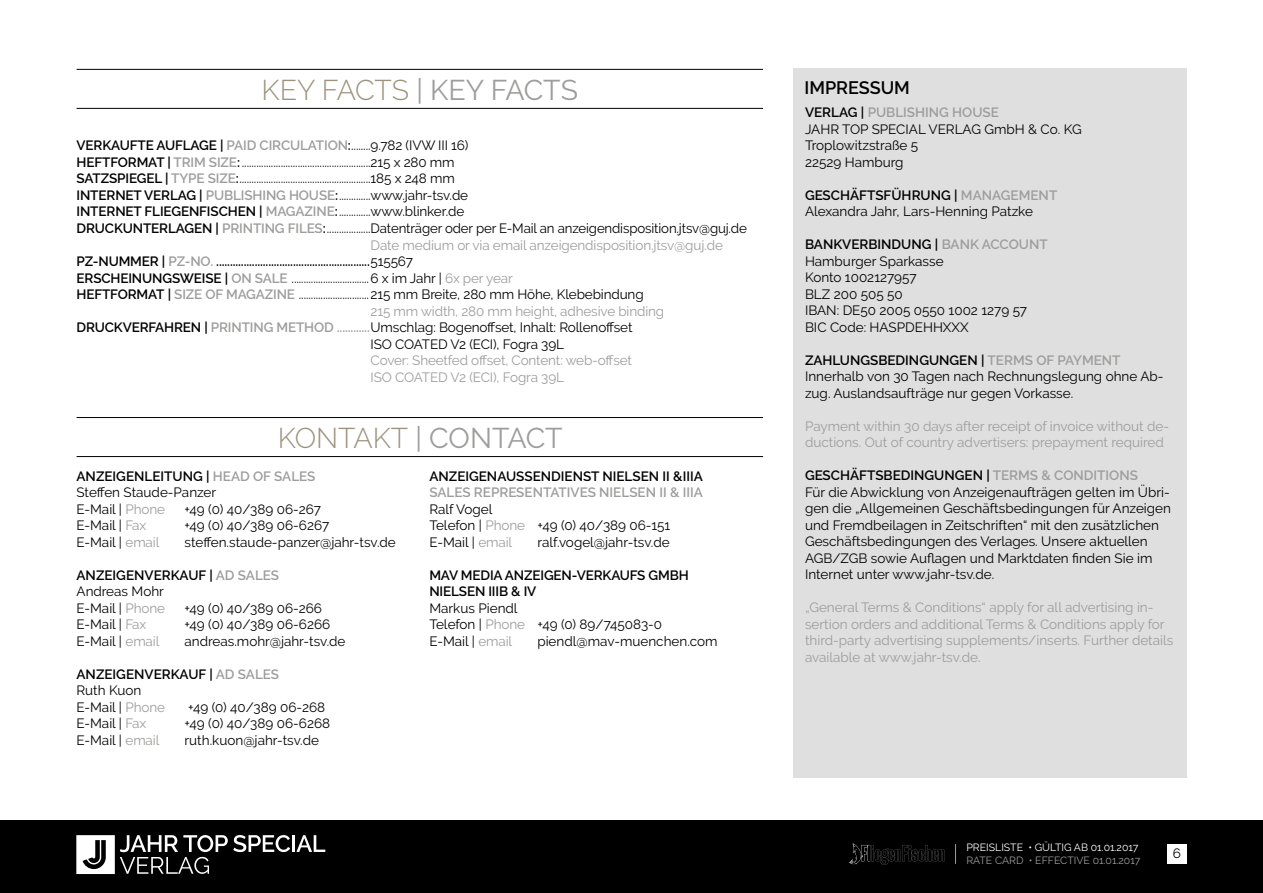
<style>
.page{position:relative;width:1263px;height:893px;background:#fff}
.page>*{position:absolute;margin:0;border:0;box-sizing:border-box;transform-origin:0 0}
.t1{font:28.5px "Raleway";color:#9d9d9c}
.t2{font:600 18px "Raleway";color:#000}
.t3{font:13.5px/16.5px "Raleway";color:#000}
.t4{font:13.5px/16.5px "Raleway";letter-spacing:-.005em;color:#9d9d9c}
.t5{font:600 13.5px/16.5px "Raleway";color:#000}
.t6{font:600 13.5px "Raleway";color:#9d9d9c}
.t7{font:10.5px "Raleway";color:#fff}
.t8{font:10.5px "Raleway";color:#9d9d9c}
.s1{font-weight:300;color:#9d927d}
.s2{font-weight:600}
.s3{font-weight:600;color:#9d9d9c}
.s4{color:#000}
.s5{color:#9d9d9c}
.s6{font-weight:400}
</style>
<div class="page">
<div style="left:0;top:820px;width:1263px;height:73px;background:#000"></div>
<svg style="left:955px;top:844px;width:1px;height:20px"></svg>
<div style="left:1167px;top:845px;width:19px;height:19px;background:#fff"></div>
<hr style="left:77px;top:69px;width:686px;height:1px;background:#000">
<hr style="left:77px;top:108px;width:686px;height:1px;background:#000">
<hr style="left:77px;top:417px;width:686px;height:1px;background:#000">
<hr style="left:77px;top:456px;width:686px;height:1px;background:#000">
<div style="left:793px;top:68px;width:393px;height:710px;background:#dfdfdf"></div>
<hr style="left:292px;top:835px;width:3px;height:17px;background:#fff">
<svg style="left:296px;top:835px;width:29px;height:17px"></svg>
<svg style="left:76px;top:835px;width:214px;height:39px"></svg>
<svg style="left:849px;top:843px;width:96px;height:22px"></svg>
<h1 class="t1" style="left:262px;top:73px;width:318px"><span class="s1">KEY FACTS</span> | Key facts</h1>
<p class="t3" style="left:77px;top:137px;width:393px;text-indent:61px"><span class="s2">TE AUFLAGE |</span> <span class="s3">PAID CIRCULATION</span><span class="s2">:</span>........9.782 (IVW III 16)<br><span class="s2">HEFTFORMAT |</span> <span class="s3">TRIM SIZE</span><span class="s2">:</span> .....................................................215 x 280 mm <span class="s2">SATZSPIEGEL |</span> <span class="s3">TYPE SIZE</span><span class="s2">:</span>......................................................185 x 248 mm<br><span class="s2">INTERNET</span></p>
<p class="t5" style="left:77px;top:137px;width:36px">VERKAUF</p>
<p class="t6" style="left:144px;top:187px;width:127px"><span class="s4">VERLAG |</span> PUBLISHING</p>
<p class="t3" style="left:77px;top:187px;width:393px;text-indent:212px"><span class="s3">HOUSE</span><span class="s2">:</span>.............www.jahr-tsv.de<br><span class="s2">I NTERNET FLIEGENFISCH EN |</span> <span class="s3">MAGAZINE</span></p>
<p class="t3" style="left:335px;top:203px;width:131px"><span class="s2">:</span>.............www.blinker.de</p>
<p class="t3" style="left:77px;top:220px;width:672px"><span class="s2">DRUCKU NTERLAGEN |</span> <span class="s3">PRINTING FILES</span><span class="s2">:</span>..................Datenträger oder per E-Mail an anzeigendisposition.jtsv@guj.de</p>
<p class="t4" style="left:371px;top:236px;width:354px">Date medium or via email anzeigendisposition.jtsv@guj.de</p>
<p class="t5" style="left:77px;top:253px;width:338px">PZ-NUMM ER | <span class="s5">PZ-NO.</span> ........................................................<span class="s6">515567</span></p>
<p class="t3" style="left:77px;top:269px;width:438px"><span class="s2">ERSCH EINUNGSWEISE |</span> <span class="s3">ON SALE</span> ................................6 x im Jahr | <span class="s5">6x per year</span></p>
<p class="t3" style="left:77px;top:286px;width:569px"><span class="s2">HEFTFORMAT |</span> <span class="s3">SIZE OF MAGAZINE</span> .............................215 mm Breite, 280 mm Höhe, Klebebindung</p>
<p class="t4" style="left:371px;top:302px;width:295px">215 mm width, 280 mm height, adhesive binding</p>
<p class="t5" style="left:77px;top:319px;width:81px">DRUCKVERFAH</p>
<p class="t6" style="left:174px;top:319px;width:46px"><span class="s4">REN |</span> PRINTING</p>
<p class="t6" style="left:276px;top:319px;width:10px">MET</p>
<p class="t3" style="left:371px;top:319px;width:263px;text-indent:-66px"><span class="s3">HOD ............</span>Umschlag: Bogenoffset, I nhalt: Rollenoffset<br>ISO</p>
<p class="t3" style="left:395px;top:335px;width:19px">COAT</p>
<p class="t3" style="left:430px;top:335px;width:134px">ED V2 (ECI), Fogra 39L</p>
<p class="t4" style="left:371px;top:352px;width:263px">Cover: Sheetfed offset, Content: web-offset<br>ISO</p>
<p class="t4" style="left:395px;top:368px;width:19px">COAT</p>
<p class="t4" style="left:430px;top:368px;width:134px">ED V2 (ECI), Fogra 39L</p>
<h1 class="t1" style="left:278px;top:421px;width:285px"><span class="s1">KONTAKT</span> | CONTACT</h1>
<p class="t3" style="left:77px;top:467px;width:224px"><span class="s2">ANZEIGENLEITUNG |</span> <span class="s3">HEAD OF SALES<br></span>Steffen Staude-Panzer<br>E-Mail | <span class="s5">Phone</span></p>
<p class="t3" style="left:185px;top:500px;width:138px">+49 (0) 40/389 06-267</p>
<p class="t3" style="left:77px;top:517px;width:71px">E-Mail | <span class="s5">Fax</span></p>
<p class="t3" style="left:185px;top:517px;width:146px">+49 (0) 40/389 06-6267</p>
<p class="t3" style="left:77px;top:533px;width:84px">E-Mail | <span class="s5">email</span></p>
<p class="t3" style="left:185px;top:533px;width:213px">steffen.staude-panzer@jahr-tsv.de</p>
<p class="t5" style="left:77px;top:567px;width:104px">ANZEIGENVERKAUF</p>
<p class="t6" style="left:209px;top:567px;width:55px"><span class="s4">|</span> AD SALES</p>
<p class="t3" style="left:77px;top:583px;width:90px">Andreas Mohr<br>E-Mail | <span class="s5">Phone</span></p>
<p class="t3" style="left:185px;top:599px;width:139px">+49 (0) 40/389 06-266</p>
<p class="t3" style="left:77px;top:616px;width:71px">E-Mail | <span class="s5">Fax</span></p>
<p class="t3" style="left:185px;top:616px;width:147px">+49 (0) 40/389 06-6266</p>
<p class="t3" style="left:77px;top:632px;width:84px">E-Mail | <span class="s5">email</span></p>
<p class="t3" style="left:185px;top:632px;width:163px">andreas.mohr@jahr-tsv.de</p>
<p class="t5" style="left:77px;top:666px;width:104px">ANZEIGENVERKAUF</p>
<p class="t6" style="left:209px;top:666px;width:55px"><span class="s4">|</span> AD SALES</p>
<p class="t3" style="left:77px;top:682px;width:90px">Ruth Kuon<br>E-Mail | <span class="s5">Phone</span></p>
<p class="t3" style="left:188px;top:698px;width:139px">+49 (0) 40/389 06-268</p>
<p class="t3" style="left:77px;top:715px;width:71px">E-Mail | <span class="s5">Fax</span></p>
<p class="t3" style="left:185px;top:715px;width:147px">+49 (0) 40/389 06-6268</p>
<p class="t3" style="left:77px;top:731px;width:84px">E-Mail | <span class="s5">email</span></p>
<p class="t3" style="left:185px;top:731px;width:136px">ruth.kuon@jahr-tsv.de</p>
<p class="t5" style="left:429px;top:468px;width:78px">ANZEIGENAUSS</p>
<p class="t5" style="left:533px;top:468px;width:156px">ENDIENST NIELSEN II &amp;IIIA</p>
<p class="t6" style="left:429px;top:484px;width:275px">SALES REPRESENTATIVES N IELSEN II &amp; IIIA</p>
<p class="t3" style="left:429px;top:500px;width:242px">Ralf Vogel<br>Telefon | <span class="s5">Phone</span> +49 (0) 40/389 06-151<br>E-Mail | <span class="s5">email</span></p>
<p class="t3" style="left:537px;top:533px;width:134px">ralf.vogel@jahr-tsv.de</p>
<p class="t5" style="left:429px;top:566px;width:259px">MAV M EDIA ANZEIGEN-VERKAUFS GM BH<br>N IELSEN III B &amp; IV</p>
<p class="t3" style="left:429px;top:599px;width:234px">Markus Piendl<br>Telefon | <span class="s5">Phone</span> +49 (0) 89/745083-0<br>E-Mail | <span class="s5">email</span></p>
<p class="t3" style="left:537px;top:632px;width:182px">piendl@mav-muenchen.com</p>
<h2 class="t2" style="left:804px;top:77px;width:12px">IMPRESS</h2>
<h2 class="t2" style="left:881px;top:77px;width:28px">UM</h2>
<p class="t5" style="left:805px;top:104px;width:73px">VERLAG | <span class="s5">PUB</span></p>
<p class="t6" style="left:895px;top:105px;width:105px">LISH ING HOUSE</p>
<p class="t3" style="left:805px;top:121px;width:151px">JAHR TOP SPECIAL VERLA</p>
<p class="t3" style="left:971px;top:121px;width:112px">G GmbH &amp; Co. KG</p>
<p class="t3" style="left:805px;top:137px;width:115px">Troplowitzstraße 5<br>22529 Hamburg</p>
<p class="t3" style="left:805px;top:187px;width:254px"><span class="s2">GESCHÄFTSFÜH RUNG |</span> <span class="s3">MANAGEMENT<br></span>Alexandra Jahr, Lars-Henning Patzke</p>
<p class="t3" style="left:805px;top:236px;width:244px"><span class="s2">BANKVERBINDUNG |</span> <span class="s3">BANK ACCOUNT<br></span>Hamburger Sparkasse<br>Konto 1002127957<br>BLZ 200 505 50<br>IBAN: DE50 2005 0550 1002 1279 57<br>BI C Code: HASPDEHHXXX</p>
<p class="t5" style="left:805px;top:352px;width:10px">ZAH</p>
<p class="t3" style="left:805px;top:352px;width:360px;text-indent:28px"><span class="s2">LUNGSBEDINGUNGEN |</span> <span class="s3">TERMS OF PAYMENT<br></span>I nnerhalb von 30 Tagen nach Rechnungslegung ohne Ab&shy;zug. Auslandsaufträge nur gegen Vorkasse.</p>
<p class="t4" style="left:805px;top:418px;width:366px">Payment within 30 days after receipt of invoice without de&shy;ductions. Out of country advertisers: prepayment required</p>
<p class="t3" style="left:805px;top:467px;width:367px"><span class="s2">GESCHÄFTSBEDINGUNGEN |</span> <span class="s3">TERMS &amp; CONDITIONS<br></span>Für die Abwicklung von Anzeigenaufträgen gelten im Ü bri&shy;gen die „Allgemeinen Geschäftsbedingungen für Anzeigen und Fremdbeilagen in Zeitschriften“ mit den zusätzlichen Geschäftsbedingungen des Verlages. Unsere aktuellen AGB/ZGB sowie Auflagen und Marktdaten finden Sie im<br>I nternet unter www.jahr-tsv.de.</p>
<p class="t4" style="left:805px;top:599px;width:370px">„General Terms &amp; Conditions“ apply for all advertising in&shy;sertion orders and additional Terms &amp; Conditions apply for third-party advertising supplements/inserts. Further details available at www.jahr-tsv.de.</p>
<p class="t7" style="left:966px;top:841px;width:173px">Preisliste • gültig ab 01.01.2017</p>
<p class="t8" style="left:966px;top:854px;width:175px">Rate Card • EFFECTIVE 01.01.2017</p>
<p class="t3" style="left:1173px;top:845px;width:10px">6</p>
</div>
